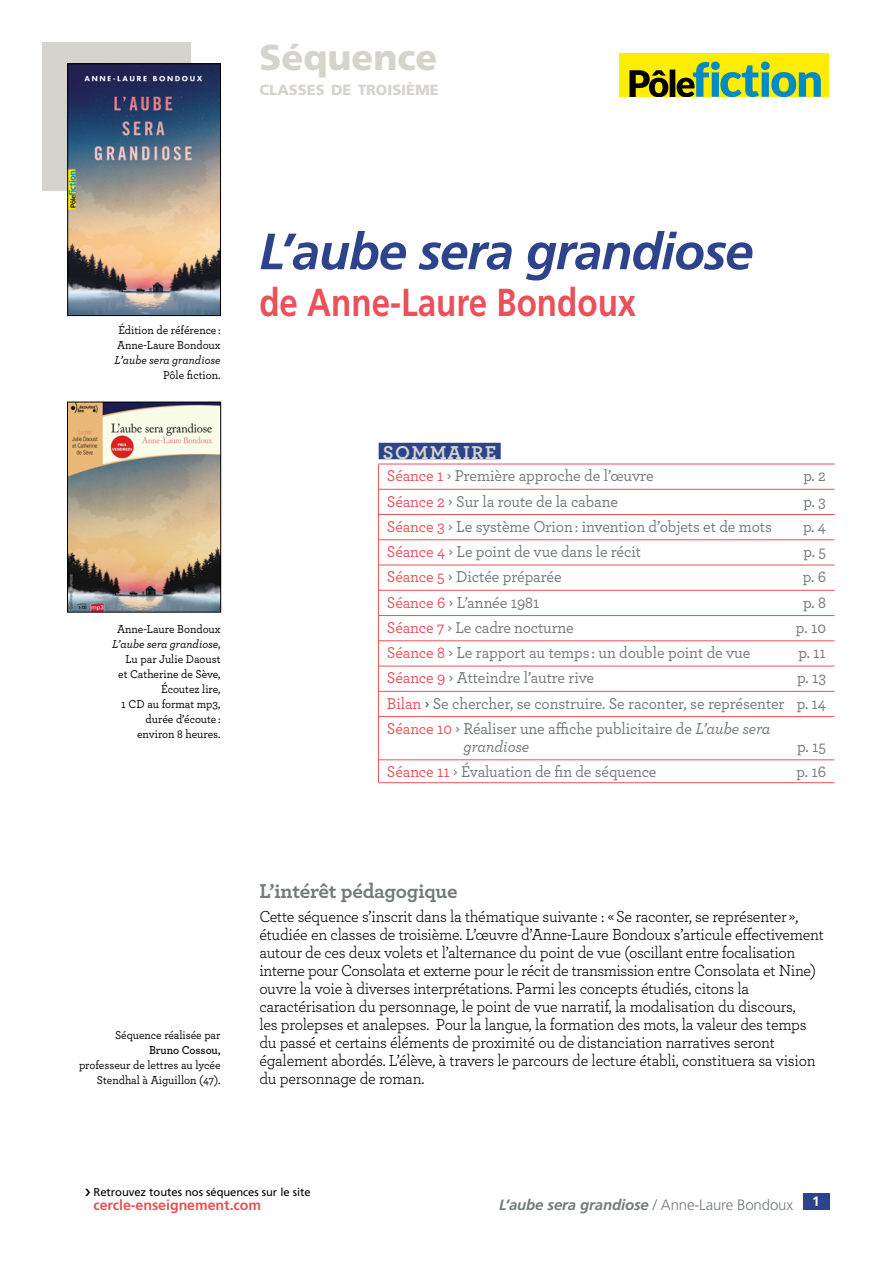
<style>
.page{position:relative;width:893px;height:1263px;background:#fff}
.page>*{position:absolute;margin:0;border:0;box-sizing:border-box;transform-origin:0 0}
.t1{font:italic 700 51px "Frutiger LT Std";letter-spacing:-.025em;color:#2d438c}
.t2{font:700 39px "Frutiger LT Std";color:#ea515a;scale:.85 1}
.t3{font:900 36px "Frutiger LT Std";color:#d5d3cc}
.t4{font:700 21px "Archer";letter-spacing:-.01em;color:#727a7c}
.t5{font:700 19.5px "Archer";letter-spacing:.08em;color:#d5d3cc}
.t6{font:16.8px/18px "Archer";letter-spacing:-.015em;color:#000;scale:.95 1}
.t7{font:500 16.5px/25.2px "Archer";letter-spacing:-.01em;color:#727a7c;text-align:justify;scale:.95 1}
.t8{font:italic 500 16.5px "Archer";letter-spacing:-.005em;color:#727a7c;scale:.95 1}
.t9{font:italic 700 15px "Frutiger LT Std";letter-spacing:-.01em;color:#727a7c}
.t10{font:900 14.7px "Frutiger LT Std";color:#d5d3cc}
.t11{font:700 14.25px "Frutiger LT Std";letter-spacing:-.005em;color:#ea515a}
.t12{font:700 13.5px "Frutiger LT Std";color:#fff}
.t13{font:500 12px/15px "Archer";color:#000;text-align:right;scale:.95 1}
.t14{font:italic 500 12px "Archer";color:#000;scale:.95 1}
.t15{font:600 12px "Archer";color:#000;scale:.95 1}
.t16{font:11.25px "Frutiger LT Std";letter-spacing:-.005em;color:#000}
.s1{font-style:italic}
.s2{color:#ea515a}
.s3{color:#2d438c}
.s4{font-weight:300;font-style:normal}
</style>
<div class="page">
<div style="left:43px;top:43px;width:148px;height:148px;background:#d5d3cc"></div>
<img style="left:69px;top:66px;width:150px;height:248px">
<div style="left:67px;top:64px;width:154px;height:252px;border:1px solid #000"></div>
<div style="left:620px;top:53px;width:209px;height:44px;background:#ffed00"></div>
<svg style="left:629px;top:62px;width:192px;height:35px"></svg>
<div style="left:803px;top:1193px;width:26px;height:17px;background:#2d438c"></div>
<hr style="left:378px;top:465px;width:1px;height:317px;background:#ea515a">
<div style="left:379px;top:443px;width:122px;height:16px;background:#2d438c"></div>
<hr style="left:378px;top:464px;width:456px;height:1px;background:#ea515a">
<hr style="left:378px;top:489px;width:456px;height:1px;background:#ea515a">
<hr style="left:378px;top:514px;width:456px;height:1px;background:#ea515a">
<hr style="left:378px;top:539px;width:456px;height:1px;background:#ea515a">
<hr style="left:378px;top:565px;width:456px;height:1px;background:#ea515a">
<hr style="left:378px;top:590px;width:456px;height:1px;background:#ea515a">
<hr style="left:378px;top:615px;width:456px;height:1px;background:#ea515a">
<hr style="left:378px;top:640px;width:456px;height:1px;background:#ea515a">
<hr style="left:378px;top:666px;width:456px;height:1px;background:#ea515a">
<hr style="left:378px;top:691px;width:456px;height:1px;background:#ea515a">
<hr style="left:378px;top:716px;width:456px;height:1px;background:#ea515a">
<hr style="left:378px;top:759px;width:456px;height:1px;background:#ea515a">
<hr style="left:378px;top:782px;width:456px;height:1px;background:#ea515a">
<img style="left:69px;top:404px;width:150px;height:206px">
<div style="left:67px;top:402px;width:154px;height:210px;border:1px solid #000"></div>
<h3 class="t3" style="left:259px;top:35px;width:180px">Séquence</h3>
<p class="t10" style="left:259px;top:81px;width:181px">CLASSES DE TROISIÈME</p>
<p class="t13" style="left:117px;top:322px;width:110px;text-align:left">Édition de référence :<br>Anne-Laure Bondoux</p>
<p class="t14" style="left:115px;top:351px;width:113px">L’aube sera grandiose</p>
<p class="t13" style="left:163px;top:367px;width:62px">Pôle fiction.</p>
<p class="t13" style="left:112px;top:620px;width:116px">Anne-Laure Bondoux<br><span class="s1">L’aube sera grandiose</span>,<br>Lu par Julie Daoust<br>et Catherine de Sève,<br>Écoutez lire,<br>1 CD au format mp3, durée d’écoute : environ 8 heures.</p>
<h1 class="t1" style="left:259px;top:222px;width:496px">L’aube sera grandiose</h1>
<h2 class="t2" style="left:259px;top:279px;width:445px">de Anne-Laure Bondoux</h2>
<p class="t5" style="left:383px;top:437px;width:115px">SOMMAIRE</p>
<p class="t7" style="left:387px;top:462px;width:282px"><span class="s2">Séance 1</span> › Première approche de l’œuvre</p>
<p class="t7" style="left:803px;top:462px;width:25px">p. 2</p>
<p class="t7" style="left:387px;top:488px;width:245px"><span class="s2">Séance 2</span> › Sur la route de la cabane</p>
<p class="t7" style="left:803px;top:488px;width:25px">p. 3</p>
<p class="t7" style="left:387px;top:513px;width:407px"><span class="s2">Séance 3</span> › Le système Orion : invention d’objets et de mots</p>
<p class="t7" style="left:803px;top:513px;width:26px">p. 4</p>
<p class="t7" style="left:387px;top:538px;width:269px"><span class="s2">Séance 4</span> › Le point de vue dans le récit</p>
<p class="t7" style="left:803px;top:538px;width:25px">p. 5</p>
<p class="t7" style="left:387px;top:563px;width:185px"><span class="s2">Séance 5</span> › Dictée préparée</p>
<p class="t7" style="left:803px;top:563px;width:26px">p. 6</p>
<p class="t7" style="left:387px;top:589px;width:162px"><span class="s2">Séance 6</span> › L’année 1981</p>
<p class="t7" style="left:803px;top:589px;width:26px">p. 8</p>
<p class="t7" style="left:387px;top:614px;width:198px"><span class="s2">Séance 7</span> › Le cadre nocturne</p>
<p class="t7" style="left:796px;top:614px;width:33px">p. 10</p>
<p class="t7" style="left:387px;top:639px;width:384px"><span class="s2">Séance 8</span> › Le rapport au temps : un double point de vue</p>
<p class="t7" style="left:798px;top:639px;width:31px">p. 11</p>
<p class="t7" style="left:387px;top:664px;width:220px"><span class="s2">Séance 9</span> › Atteindre l’autre rive</p>
<p class="t7" style="left:387px;top:664px;width:464px;text-indent:410px">p. 13<br><span class="s2">Bilan</span> <span class="s3">›</span> Se chercher, se construire. Se raconter, se représenter p. 14<br><span class="s2">Séance 10</span> › Réaliser une affiche publicitaire de <span class="s1">L’aube sera</span></p>
<p class="t8" style="left:464px;top:734px;width:71px">grandiose</p>
<p class="t7" style="left:797px;top:733px;width:32px">p. 15</p>
<p class="t7" style="left:387px;top:758px;width:285px"><span class="s2">Séance 11</span> › Évaluation de fin de séquence</p>
<p class="t7" style="left:796px;top:758px;width:33px">p. 16</p>
<p class="t13" style="left:115px;top:1026px;width:113px">Séquence réalisée par</p>
<p class="t15" style="left:149px;top:1041px;width:77px">Bruno Cossou,</p>
<p class="t13" style="left:79px;top:1056px;width:151px">professeur de lettres au lycée<br>Stendhal à Aiguillon (47).</p>
<p class="t4" style="left:259px;top:874px;width:200px">L’intérêt pédagogique</p>
<p class="t6" style="left:259px;top:907px;width:596px">Cette séquence s’inscrit dans la thématique suivante : « Se raconter, se représenter », étudiée en classes de troisième. L’œuvre d’Anne-Laure Bondoux s’articule effectivement autour de ces deux volets et l’alternance du point de vue (oscillant entre focalisation interne pour Consolata et externe pour le récit de transmission entre Consolata et Nine) ouvre la voie à diverses interprétations. Parmi les concepts étudiés, citons la caractérisation du personnage, le point de vue narratif, la modalisation du discours,<br>les prolepses et analepses. Pour la langue, la formation des mots, la valeur des temps du passé et certains éléments de proximité ou de distanciation narratives seront également abordés. L’élève, à travers le parcours de lecture établi, constituera sa vision du personnage de roman.</p>
<p class="t16" style="left:94px;top:1186px;width:219px">Retrouvez toutes nos séquences sur le site</p>
<p class="t11" style="left:94px;top:1197px;width:169px">cercle-enseignement.com</p>
<p class="t12" style="left:812px;top:1194px;width:9px">1</p>
<p class="t9" style="left:499px;top:1196px;width:295px">L’aube sera grandiose <span class="s4">/ Anne-Laure Bondoux</span></p>
</div>
